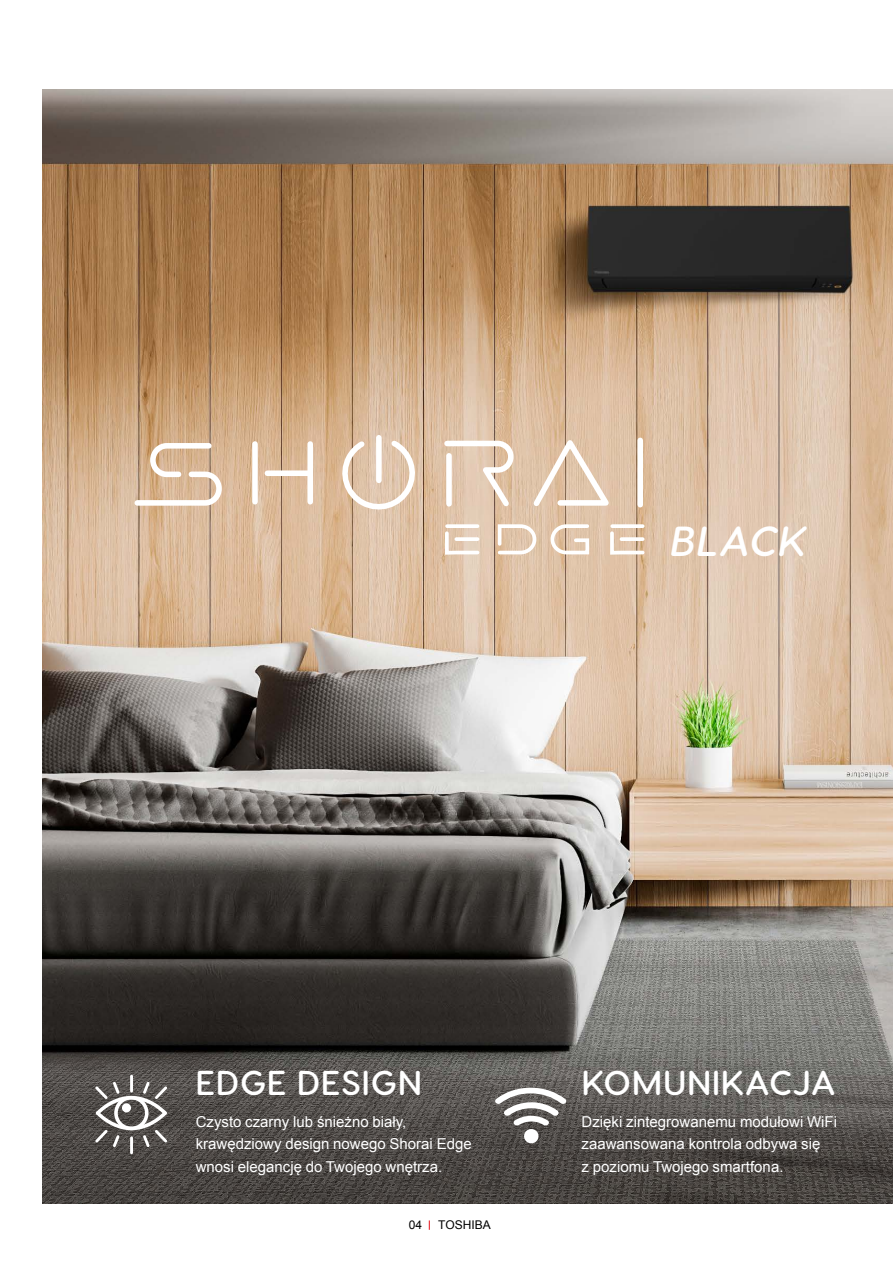
<style>
.page{position:relative;width:893px;height:1263px;background:#fff}
.page>*{position:absolute;margin:0;border:0;box-sizing:border-box;transform-origin:0 0}
.t1{font:italic 600 42px "Visby Round CF";color:#fff}
.t2{font:600 34.5px "Visby Round CF";letter-spacing:.03em;color:#fff}
.t3{font:15px/22.5px "Arial";color:#fff}
.t4{font:12px "Arial";color:#000}
</style>
<div class="page">
<img style="left:43px;top:89px;width:850px;height:1114px">
<hr style="left:130px;top:1076px;width:3px;height:15px;background:#fff">
<hr style="left:130px;top:1138px;width:3px;height:15px;background:#fff">
<svg style="left:94px;top:1079px;width:76px;height:70px"></svg>
<svg style="left:495px;top:1088px;width:72px;height:56px"></svg>
<svg style="left:612px;top:524px;width:31px;height:4px"></svg>
<svg style="left:496px;top:522px;width:42px;height:34px"></svg>
<svg style="left:549px;top:522px;width:42px;height:34px"></svg>
<svg style="left:608px;top:529px;width:38px;height:27px"></svg>
<svg style="left:621px;top:537px;width:22px;height:4px"></svg>
<svg style="left:447px;top:524px;width:31px;height:4px"></svg>
<svg style="left:443px;top:529px;width:38px;height:27px"></svg>
<svg style="left:456px;top:537px;width:22px;height:4px"></svg>
<svg style="left:339px;top:436px;width:78px;height:77px"></svg>
<svg style="left:133px;top:440px;width:92px;height:68px"></svg>
<svg style="left:441px;top:438px;width:75px;height:73px;background:#e3ccb7"></svg>
<div style="left:252px;top:444px;width:6px;height:58px;background:#fff"></div>
<div style="left:307px;top:444px;width:6px;height:58px;background:#fff"></div>
<div style="left:267px;top:470px;width:43px;height:6px;background:#fff"></div>
<div style="left:446px;top:456px;width:6px;height:48px;background:#fff"></div>
<svg style="left:529px;top:432px;width:87px;height:79px;background:#e3cab2"></svg>
<div style="left:637px;top:440px;width:6px;height:65px;background:#fff"></div>
<div style="left:376px;top:438px;width:6px;height:42px;background:#fff"></div>
<h1 class="t1" style="left:669px;top:515px;width:147px">BLACK</h1>
<h2 class="t2" style="left:196px;top:1061px;width:228px">EDGE DESIGN</h2>
<p class="t3" style="left:196px;top:1110px;width:277px">Czysto czarny lub śnieżno biały, krawędziowy design nowego Shorai Edge wnosi elegancję do Twojego wnętrza.</p>
<p class="t4" style="left:409px;top:1217px;width:15px">04</p>
<p class="t4" style="left:438px;top:1217px;width:54px">TOSHIBA</p>
<h2 class="t2" style="left:582px;top:1061px;width:255px">KOMUNIKACJA</h2>
<p class="t3" style="left:582px;top:1110px;width:257px">Dzięki zintegrowanemu modułowi WiFi zaawansowana kontrola odbywa się<br>z poziomu Twojego smartfona.</p>
</div>
